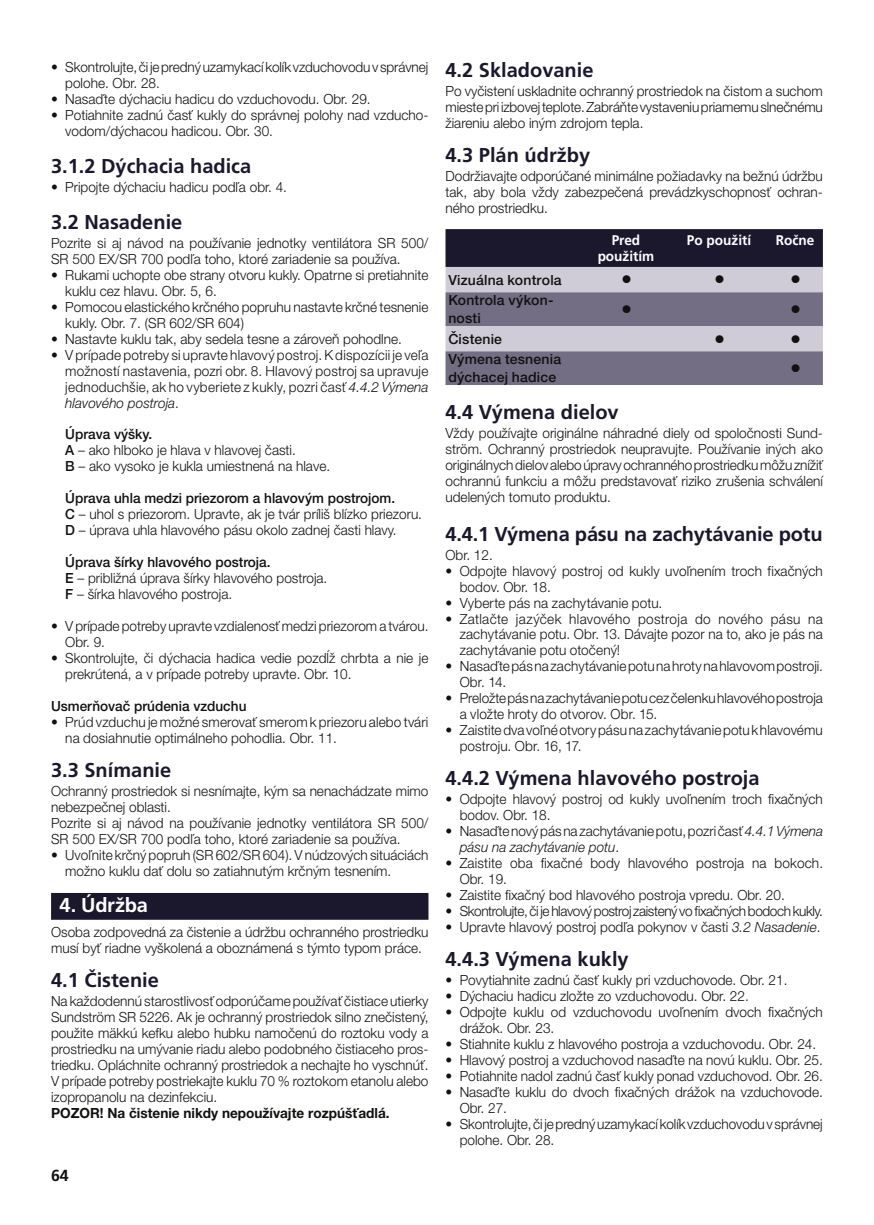
<style>
.page{position:relative;width:874px;height:1225px;background:#fff}
.page>*{position:absolute;margin:0;border:0;box-sizing:border-box;transform-origin:0 0}
.t1{font:300 22px "Helvetica Neue LT Pro";color:#11110f}
.t2{font:700 20px "Frutiger LT Pro";color:#1b182d}
.t3{font:700 20px "Frutiger LT Pro";letter-spacing:-.01em;color:#fff}
.t4{font:700 16px "Frutiger LT Pro";color:#11110f}
.t5{font:300 14px/16px "Helvetica Neue LT Pro";color:#11110f}
.t6{font:500 14px/18px "Helvetica Neue LT Pro";letter-spacing:.015em;color:#11110f}
.t7{font:300 14px "Helvetica Neue LT Pro";letter-spacing:-.03em;color:#11110f}
.t8{font:700 14px "Helvetica Neue LT Pro";color:#11110f}
.t9{font:700 14px/16px "Frutiger LT Pro";color:#fff;text-align:center}
.s1{font-style:italic}
.s2{font-weight:500}
</style>
<div class="page">
<div style="left:51px;top:893px;width:377px;height:26px;background:#1b182d"></div>
<svg style="left:445px;top:229px;width:377px;height:156px;background:#7b7889"></svg>
<p class="t5" style="left:65px;top:59px;width:364px;text-indent:-14px">• Skontrolujte, či je predný uzamykací kolík vzduchovodu v správnej polohe. Obr. 28.</p>
<p class="t5" style="left:51px;top:91px;width:321px">• Nasaďte dýchaciu hadicu do vzduchovodu. Obr. 29.</p>
<p class="t5" style="left:65px;top:107px;width:363px;text-indent:-14px">• Potiahnite zadnú časť kukly do správnej polohy nad vzducho&shy;vodom/dýchacou hadicou. Obr. 30.</p>
<h2 class="t2" style="left:51px;top:154px;width:202px">3.1.2 Dýchacia hadica</h2>
<p class="t5" style="left:51px;top:179px;width:237px">• Pripojte dýchaciu hadicu podľa obr. 4.</p>
<h2 class="t2" style="left:51px;top:210px;width:133px">3.2 Nasadenie</h2>
<p class="t5" style="left:51px;top:234px;width:379px">Pozrite si aj návod na používanie jednotky ventilátora SR 500/<br>SR 500 EX/SR 700 podľa toho, ktoré zariadenie sa používa.</p>
<p class="t5" style="left:65px;top:266px;width:364px;text-indent:-14px">• Rukami uchopte obe strany otvoru kukly. Opatrne si pretiahnite kuklu cez hlavu. Obr. 5, 6.</p>
<p class="t5" style="left:65px;top:298px;width:364px;text-indent:-14px">• Pomocou elastického krčného popruhu nastavte krčné tesnenie kukly. Obr. 7. (SR 602/SR 604)</p>
<p class="t5" style="left:51px;top:330px;width:352px">• Nastavte kuklu tak, aby sedela tesne a zároveň pohodlne.</p>
<p class="t5" style="left:65px;top:346px;width:364px;text-align:justify;text-indent:-14px">• V prípade potreby si upravte hlavový postroj. K dispozícii je veľa možností nastavenia, pozri obr. 8. Hlavový postroj sa upravuje jednoduchšie, ak ho vyberiete z kukly, pozri časť <span class="s1">4.4.2 Výmena hlavového postroja</span>.</p>
<p class="t5" style="left:65px;top:426px;width:266px"><span class="s2">Úprava výšky.<br>A</span> – ako hlboko je hlava v hlavovej časti.<br><span class="s2">B</span> – ako vysoko je kukla umiestnená na hlave.</p>
<p class="t5" style="left:65px;top:490px;width:358px"><span class="s2">Úprava uhla medzi priezorom a hlavovým postrojom.<br>C</span> – uhol s priezorom. Upravte, ak je tvár príliš blízko priezoru.<br><span class="s2">D</span> – úprava uhla hlavového pásu okolo zadnej časti hlavy.</p>
<p class="t5" style="left:65px;top:554px;width:263px"><span class="s2">Úprava šírky hlavového postroja.<br>E</span> – približná úprava šírky hlavového postroja.<br><span class="s2">F</span> – šírka hlavového postroja.</p>
<p class="t5" style="left:65px;top:618px;width:364px;text-indent:-14px">• V prípade potreby upravte vzdialenosť medzi priezorom a tvárou.<br>Obr. 9.</p>
<p class="t5" style="left:65px;top:650px;width:364px;text-indent:-14px">• Skontrolujte, či dýchacia hadica vedie pozdĺž chrbta a nie je prekrútená, a v prípade potreby upravte. Obr. 10.</p>
<p class="t6" style="left:51px;top:697px;width:197px">Usmerňovač prúdenia vzduchu</p>
<p class="t5" style="left:65px;top:714px;width:364px;text-indent:-14px">• Prúd vzduchu je možné smerovať smerom k priezoru alebo tvári na dosiahnutie optimálneho pohodlia. Obr. 11.</p>
<h2 class="t2" style="left:51px;top:758px;width:122px">3.3 Snímanie</h2>
<p class="t5" style="left:51px;top:783px;width:379px">Ochranný prostriedok si nesnímajte, kým sa nenachádzate mimo nebezpečnej oblasti.<br>Pozrite si aj návod na používanie jednotky ventilátora SR 500/ SR 500 EX/SR 700 podľa toho, ktoré zariadenie sa používa.</p>
<p class="t5" style="left:65px;top:847px;width:364px;text-indent:-14px">• Uvoľnite krčný popruh (SR 602/SR 604). V núdzových situáciách možno kuklu dať dolu so zatiahnutým krčným tesnením.</p>
<h2 class="t3" style="left:60px;top:893px;width:90px">4. Údržba</h2>
<p class="t5" style="left:51px;top:923px;width:379px">Osoba zodpovedná za čistenie a údržbu ochranného prostriedku musí byť riadne vyškolená a oboznámená s týmto typom práce.</p>
<h2 class="t2" style="left:51px;top:968px;width:109px">4.1 Čistenie</h2>
<p class="t5" style="left:51px;top:992px;width:379px;text-align:justify">Na každodennú starostlivosť odporúčame používať čistiace utierky Sundström SR 5226. Ak je ochranný prostriedok silno znečistený, použite mäkkú kefku alebo hubku namočenú do roztoku vody a prostriedku na umývanie riadu alebo podobného čistiaceho pros&shy;triedku. Opláchnite ochranný prostriedok a nechajte ho vyschnúť.<br>V prípade potreby postriekajte kuklu 70 % roztokom etanolu alebo izopropanolu na dezinfekciu.</p>
<p class="t8" style="left:51px;top:1104px;width:340px">POZOR! Na čistenie nikdy nepoužívajte rozpúšťadlá.</p>
<p class="t4" style="left:51px;top:1166px;width:19px">64</p>
<h2 class="t2" style="left:445px;top:59px;width:149px">4.2 Skladovanie</h2>
<p class="t5" style="left:445px;top:83px;width:378px;text-align:justify">Po vyčistení uskladnite ochranný prostriedok na čistom a suchom mieste pri izbovej teplote. Zabráňte vystaveniu priamemu slnečnému žiareniu alebo iným zdrojom tepla.</p>
<h2 class="t2" style="left:445px;top:143px;width:146px">4.3 Plán údržby</h2>
<p class="t5" style="left:445px;top:168px;width:379px;text-align:justify">Dodržiavajte odporúčané minimálne požiadavky na bežnú údržbu tak, aby bola vždy zabezpečená prevádzkyschopnosť ochran&shy;ného prostriedku.</p>
<p class="t9" style="left:597px;top:232px;width:58px">Pred použitím</p>
<p class="t9" style="left:686px;top:232px;width:66px">Po použití</p>
<p class="t9" style="left:775px;top:232px;width:40px">Ročne</p>
<p class="t6" style="left:448px;top:270px;width:115px">Vizuálna kontrola</p>
<h1 class="t1" style="left:620px;top:266px;width:12px">•</h1>
<h1 class="t1" style="left:713px;top:266px;width:12px">•</h1>
<h1 class="t1" style="left:789px;top:266px;width:12px">•</h1>
<p class="t6" style="left:448px;top:291px;width:106px">Kontrola výkon&shy;nosti</p>
<h1 class="t1" style="left:620px;top:296px;width:12px">•</h1>
<h1 class="t1" style="left:789px;top:296px;width:12px">•</h1>
<p class="t6" style="left:448px;top:329px;width:55px">Čistenie</p>
<h1 class="t1" style="left:713px;top:325px;width:12px">•</h1>
<h1 class="t1" style="left:789px;top:325px;width:12px">•</h1>
<p class="t6" style="left:448px;top:350px;width:114px">Výmena tesnenia dýchacej hadice</p>
<h1 class="t1" style="left:789px;top:355px;width:12px">•</h1>
<h2 class="t2" style="left:445px;top:400px;width:175px">4.4 Výmena dielov</h2>
<p class="t5" style="left:445px;top:424px;width:379px;text-align:justify">Vždy používajte originálne náhradné diely od spoločnosti Sund&shy;ström. Ochranný prostriedok neupravujte. Používanie iných ako originálnych dielov alebo úpravy ochranného prostriedku môžu znížiť ochrannú funkciu a môžu predstavovať riziko zrušenia schválení udelených tomuto produktu.</p>
<h2 class="t2" style="left:445px;top:522px;width:378px">4.4.1 Výmena pásu na zachytávanie potu</h2>
<p class="t5" style="left:445px;top:546px;width:49px">Obr. 12.</p>
<p class="t5" style="left:459px;top:562px;width:364px;text-indent:-14px">• Odpojte hlavový postroj od kukly uvoľnením troch fixačných bodov. Obr. 18.</p>
<p class="t5" style="left:445px;top:594px;width:218px">• Vyberte pás na zachytávanie potu.</p>
<p class="t5" style="left:459px;top:610px;width:364px;text-align:justify;text-indent:-14px">• Zatlačte jazýček hlavového postroja do nového pásu na zachytávanie potu. Obr. 13. Dávajte pozor na to, ako je pás na zachytávanie potu otočený!</p>
<p class="t5" style="left:459px;top:658px;width:364px;text-indent:-14px">• Nasaďte pás na zachytávanie potu na hroty na hlavovom postroji.<br>Obr. 14.</p>
<p class="t5" style="left:459px;top:690px;width:364px;text-indent:-14px">• Preložte pás na zachytávanie potu cez čelenku hlavového postroja a vložte hroty do otvorov. Obr. 15.</p>
<p class="t5" style="left:459px;top:722px;width:364px;text-indent:-14px">• Zaistite dva voľné otvory pásu na zachytávanie potu k hlavovému postroju. Obr. 16, 17.</p>
<h2 class="t2" style="left:445px;top:766px;width:315px">4.4.2 Výmena hlavového postroja</h2>
<p class="t5" style="left:459px;top:790px;width:364px;text-indent:-14px">• Odpojte hlavový postroj od kukly uvoľnením troch fixačných bodov. Obr. 18.</p>
<p class="t5" style="left:459px;top:822px;width:365px;text-indent:-14px">• Nasaďte nový pás na zachytávanie potu, pozri časť <span class="s1">4.4.1 Výmena pásu na zachytávanie potu</span>.</p>
<p class="t5" style="left:459px;top:854px;width:365px;text-indent:-14px">• Zaistite oba fixačné body hlavového postroja na bokoch.<br>Obr. 19.</p>
<p class="t5" style="left:445px;top:886px;width:340px">• Zaistite fixačný bod hlavového postroja vpredu. Obr. 20.</p>
<p class="t7" style="left:445px;top:902px;width:379px">• Skontrolujte, či je hlavový postroj zaistený vo fixačných bodoch kukly.</p>
<p class="t5" style="left:445px;top:918px;width:376px">• Upravte hlavový postroj podľa pokynov v časti <span class="s1">3.2 Nasadenie</span>.</p>
<h2 class="t2" style="left:445px;top:947px;width:185px">4.4.3 Výmena kukly</h2>
<p class="t5" style="left:445px;top:971px;width:343px">• Povytiahnite zadnú časť kukly pri vzduchovode. Obr. 21.</p>
<p class="t5" style="left:445px;top:987px;width:304px">• Dýchaciu hadicu zložte zo vzduchovodu. Obr. 22.</p>
<p class="t5" style="left:459px;top:1003px;width:364px;text-indent:-14px">• Odpojte kuklu od vzduchovodu uvoľnením dvoch fixačných drážok. Obr. 23.</p>
<p class="t5" style="left:445px;top:1035px;width:372px">• Stiahnite kuklu z hlavového postroja a vzduchovodu. Obr. 24.</p>
<p class="t5" style="left:445px;top:1051px;width:378px">• Hlavový postroj a vzduchovod nasaďte na novú kuklu. Obr. 25.</p>
<p class="t5" style="left:445px;top:1067px;width:379px">• Potiahnite nadol zadnú časť kukly ponad vzduchovod. Obr. 26.</p>
<p class="t5" style="left:459px;top:1083px;width:364px;text-indent:-14px">• Nasaďte kuklu do dvoch fixačných drážok na vzduchovode.<br>Obr. 27.</p>
<p class="t5" style="left:459px;top:1115px;width:364px;text-indent:-14px">• Skontrolujte, či je predný uzamykací kolík vzduchovodu v správnej polohe. Obr. 28.</p>
</div>
